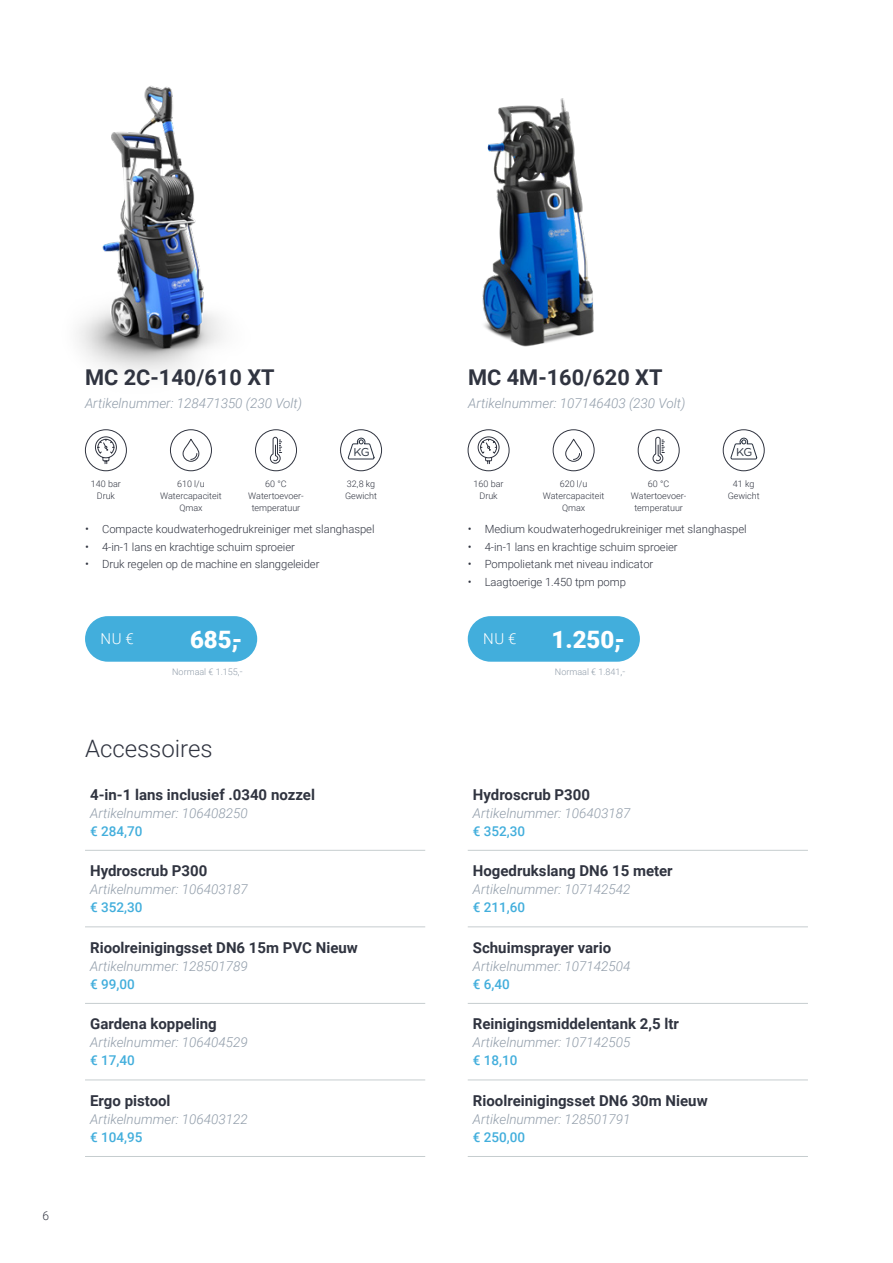
<style>
.page{position:relative;width:893px;height:1263px;background:#fff}
.page>*{position:absolute;margin:0;border:0;box-sizing:border-box;transform-origin:0 0}
.t1{font:900 24px "Roboto";color:#fff}
.t2{font:300 24px "Roboto";color:#303440}
.t3{font:700 21.75px "Roboto";color:#303440}
.t4{font:700 15px "Roboto";color:#303440}
.t5{font:300 15px "Roboto";color:#fff}
.t6{font:italic 300 13.5px "Roboto";color:#909ca9}
.t7{font:500 13.5px "Roboto";color:#42aedc}
.t8{font:300 12px "Roboto";color:#303440}
.t9{font:11.4px "Gotham Rounded";color:#28313f}
.t10{font:300 11.25px "Roboto";letter-spacing:-.005em;color:#303440}
.t11{font:300 9px/12px "Roboto";color:#303440;text-align:center}
.t12{font:300 9px "Roboto";color:#909ca9}
.s1{font-size:12px}
.s2{font-size:9.9px}
</style>
<div class="page">
<img style="left:77px;top:86px;width:146px;height:287px">
<img style="left:482px;top:98px;width:112px;height:249px">
<hr style="left:85px;top:850px;width:340px;height:1px;background:#c6cdcf">
<hr style="left:85px;top:926px;width:340px;height:1px;background:#c6cdcf">
<hr style="left:85px;top:1003px;width:340px;height:1px;background:#c6cdcf">
<hr style="left:85px;top:1080px;width:340px;height:1px;background:#c6cdcf">
<hr style="left:85px;top:1156px;width:340px;height:1px;background:#c6cdcf">
<hr style="left:468px;top:850px;width:340px;height:1px;background:#c6cdcf">
<hr style="left:468px;top:926px;width:340px;height:1px;background:#c6cdcf">
<hr style="left:468px;top:1003px;width:340px;height:1px;background:#c6cdcf">
<hr style="left:468px;top:1080px;width:340px;height:1px;background:#c6cdcf">
<hr style="left:468px;top:1156px;width:340px;height:1px;background:#c6cdcf">
<div style="left:255px;top:429px;width:42px;height:42px;border:1px solid #303440;border-radius:50%"></div>
<svg style="left:270px;top:436px;width:12px;height:28px"></svg>
<div style="left:170px;top:429px;width:42px;height:42px;border:1px solid #303440;border-radius:50%"></div>
<svg style="left:182px;top:438px;width:18px;height:24px"></svg>
<div style="left:85px;top:429px;width:42px;height:42px;border:1px solid #303440;border-radius:50%"></div>
<svg style="left:95px;top:436px;width:22px;height:28px"></svg>
<svg style="left:347px;top:437px;width:28px;height:23px"></svg>
<div style="left:340px;top:429px;width:42px;height:42px;border:1px solid #303440;border-radius:50%"></div>
<div style="left:638px;top:429px;width:42px;height:42px;border:1px solid #303440;border-radius:50%"></div>
<svg style="left:652px;top:436px;width:12px;height:28px"></svg>
<div style="left:553px;top:429px;width:41px;height:42px;border:1px solid #303440;border-radius:50%"></div>
<svg style="left:565px;top:438px;width:17px;height:24px"></svg>
<div style="left:468px;top:429px;width:41px;height:42px;border:1px solid #303440;border-radius:50%"></div>
<svg style="left:477px;top:436px;width:23px;height:28px"></svg>
<svg style="left:730px;top:437px;width:28px;height:23px"></svg>
<div style="left:723px;top:429px;width:42px;height:42px;border:1px solid #303440;border-radius:50%"></div>
<div style="left:85px;top:616px;width:172px;height:46px;background:#42aedc;border-radius:23px"></div>
<div style="left:468px;top:616px;width:172px;height:46px;background:#42aedc;border-radius:23px"></div>
<p class="t8" style="left:43px;top:1208px;width:8px">6</p>
<h2 class="t3" style="left:85px;top:362px;width:191px">MC 2C-140/610 XT</h2>
<p class="t6" style="left:85px;top:394px;width:219px">Artikelnummer: 128471350 (230 Volt)</p>
<p class="t9" style="left:353px;top:444px;width:18px">KG</p>
<p class="t11" style="left:91px;top:478px;width:31px">140 bar<br>Druk</p>
<p class="t11" style="left:345px;top:478px;width:34px;text-align:left">32,8 kg<br>Gewicht</p>
<p class="t11" style="left:160px;top:478px;width:63px">610 l/u<br>Watercapaciteit<br>Qmax</p>
<p class="t11" style="left:248px;top:478px;width:57px">60 °C<br>Watertoevoer&shy;temperatuur</p>
<p class="t10" style="left:85px;top:521px;width:291px"><span class="s1">•</span> Compacte koudwaterhogedrukreiniger met slanghaspel</p>
<p class="t10" style="left:85px;top:539px;width:211px"><span class="s1">•</span> 4-in-1 lans en krachtige schuim sproeier</p>
<p class="t10" style="left:85px;top:556px;width:236px"><span class="s1">•</span> Druk regelen op de machine en slanggeleider</p>
<p class="t5" style="left:101px;top:628px;width:35px">NU €</p>
<h1 class="t1" style="left:190px;top:622px;width:54px">685,-</h1>
<p class="t12" style="left:172px;top:665px;width:72px">Normaal € 1.155<span class="s2">,-</span></p>
<h1 class="t2" style="left:85px;top:731px;width:129px">Accessoires</h1>
<p class="t4" style="left:90px;top:784px;width:226px">4-in-1 lans inclusief .0340 nozzel</p>
<p class="t6" style="left:90px;top:803px;width:159px">Artikelnummer: 106408250</p>
<p class="t7" style="left:90px;top:821px;width:54px">€ 284,70</p>
<p class="t4" style="left:90px;top:860px;width:119px">Hydroscrub P300</p>
<p class="t6" style="left:90px;top:880px;width:159px">Artikelnummer: 106403187</p>
<p class="t7" style="left:90px;top:898px;width:54px">€ 352,30</p>
<p class="t4" style="left:90px;top:937px;width:269px">Rioolreinigingsset DN6 15m PVC Nieuw</p>
<p class="t6" style="left:90px;top:956px;width:159px">Artikelnummer: 128501789</p>
<p class="t7" style="left:90px;top:974px;width:46px">€ 99,00</p>
<p class="t4" style="left:90px;top:1013px;width:128px">Gardena koppeling</p>
<p class="t6" style="left:90px;top:1033px;width:159px">Artikelnummer: 106404529</p>
<p class="t7" style="left:90px;top:1051px;width:46px">€ 17,40</p>
<p class="t4" style="left:90px;top:1090px;width:82px">Ergo pistool</p>
<p class="t6" style="left:90px;top:1109px;width:159px">Artikelnummer: 106403122</p>
<p class="t7" style="left:90px;top:1127px;width:54px">€ 104,95</p>
<h2 class="t3" style="left:468px;top:362px;width:196px">MC 4M-160/620 XT</h2>
<p class="t6" style="left:468px;top:394px;width:219px">Artikelnummer: 107146403 (230 Volt)</p>
<p class="t9" style="left:736px;top:444px;width:18px">KG</p>
<p class="t11" style="left:474px;top:478px;width:31px">160 bar<br>Druk</p>
<p class="t11" style="left:728px;top:478px;width:34px">41 kg<br>Gewicht</p>
<p class="t11" style="left:543px;top:478px;width:63px">620 l/u<br>Watercapaciteit<br>Qmax</p>
<p class="t11" style="left:631px;top:478px;width:57px">60 °C<br>Watertoevoer&shy;temperatuur</p>
<p class="t10" style="left:468px;top:521px;width:280px"><span class="s1">•</span> Medium koudwaterhogedrukreiniger met slanghaspel</p>
<p class="t10" style="left:468px;top:539px;width:211px"><span class="s1">•</span> 4-in-1 lans en krachtige schuim sproeier</p>
<p class="t10" style="left:468px;top:556px;width:187px"><span class="s1">•</span> Pompolietank met niveau indicator</p>
<p class="t10" style="left:468px;top:574px;width:160px"><span class="s1">•</span> Laagtoerige 1.450 tpm pomp</p>
<p class="t5" style="left:483px;top:628px;width:35px">NU €</p>
<h1 class="t1" style="left:552px;top:622px;width:75px">1.250,-</h1>
<p class="t12" style="left:555px;top:665px;width:72px">Normaal € 1.841<span class="s2">,-</span></p>
<p class="t4" style="left:473px;top:784px;width:119px">Hydroscrub P300</p>
<p class="t6" style="left:473px;top:803px;width:159px">Artikelnummer: 106403187</p>
<p class="t7" style="left:473px;top:821px;width:54px">€ 352,30</p>
<p class="t4" style="left:473px;top:860px;width:201px">Hogedrukslang DN6 15 meter</p>
<p class="t6" style="left:473px;top:880px;width:159px">Artikelnummer: 107142542</p>
<p class="t7" style="left:473px;top:898px;width:54px">€ 211,60</p>
<p class="t4" style="left:473px;top:937px;width:140px">Schuimsprayer vario</p>
<p class="t6" style="left:473px;top:956px;width:159px">Artikelnummer: 107142504</p>
<p class="t7" style="left:473px;top:974px;width:39px">€ 6,40</p>
<p class="t4" style="left:473px;top:1013px;width:208px">Reinigingsmiddelentank 2,5 ltr</p>
<p class="t6" style="left:473px;top:1033px;width:159px">Artikelnummer: 107142505</p>
<p class="t7" style="left:473px;top:1051px;width:46px">€ 18,10</p>
<p class="t4" style="left:473px;top:1090px;width:236px">Rioolreinigingsset DN6 30m Nieuw</p>
<p class="t6" style="left:473px;top:1109px;width:159px">Artikelnummer: 128501791</p>
<p class="t7" style="left:473px;top:1127px;width:54px">€ 250,00</p>
</div>
